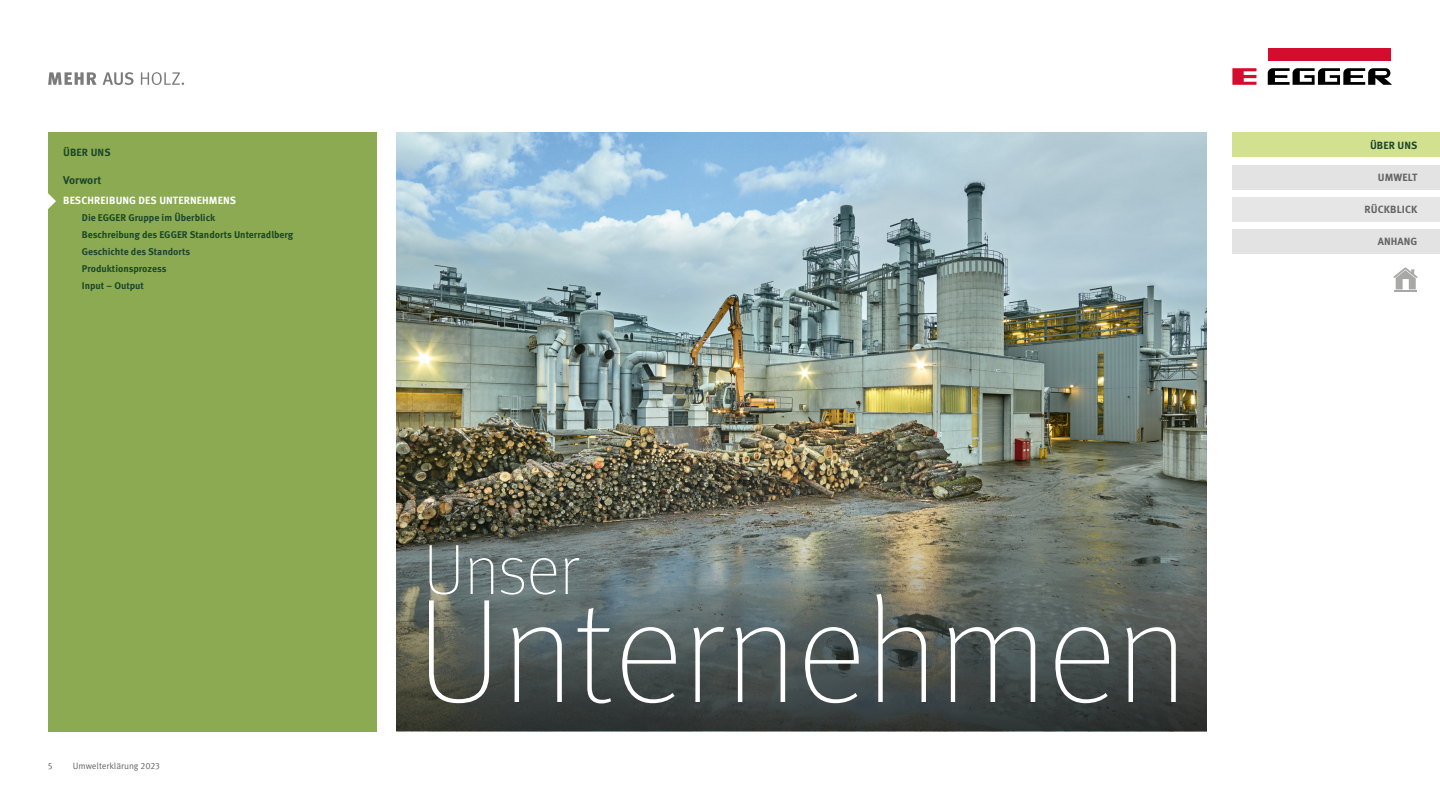
<style>
.page{position:relative;width:1440px;height:810px;background:#fff}
.page>*{position:absolute;margin:0;border:0;box-sizing:border-box;transform-origin:0 0}
.t1{font:100 148.05px "Meta Pro";color:#fff}
.t2{font:100 71.03px "Meta Pro";color:#fff}
.t3{font:700 11.25px "Meta Pro";color:#1b462c}
.t4{font:700 10.5px "Meta Pro";letter-spacing:.01em;color:#fff}
.t5{font:700 10.5px "Meta Pro";letter-spacing:.01em;color:#646363}
.t6{font:700 10.5px "Meta Pro";letter-spacing:.01em;color:#1b462c}
.t7{font:700 9.75px/17px "Meta Pro";color:#1b462c}
.t8{font:9px "Meta Pro";color:#646363}
</style>
<div class="page">
<svg style="left:48px;top:72px;width:49px;height:13px"></svg>
<svg style="left:103px;top:72px;width:31px;height:13px"></svg>
<svg style="left:141px;top:72px;width:43px;height:13px"></svg>
<div style="left:1268px;top:48px;width:122px;height:13px;background:#d40c2d"></div>
<svg style="left:1232px;top:68px;width:24px;height:17px"></svg>
<svg style="left:1268px;top:68px;width:124px;height:17px"></svg>
<div style="left:48px;top:133px;width:328px;height:599px;background:#8caa51"></div>
<svg style="left:48px;top:193px;width:8px;height:16px"></svg>
<div style="left:1232px;top:133px;width:208px;height:24px;background:#d2e190"></div>
<div style="left:1232px;top:165px;width:208px;height:24px;background:#e3e3e3"></div>
<div style="left:1232px;top:197px;width:208px;height:24px;background:#e6e6e6"></div>
<div style="left:1232px;top:229px;width:208px;height:25px;background:#e3e3e3"></div>
<svg style="left:1393px;top:267px;width:25px;height:24px"></svg>
<img style="left:396px;top:133px;width:810px;height:599px">
<svg style="left:396px;top:500px;width:810px;height:231px;background:#5a615c"></svg>
<p class="t6" style="left:63px;top:145px;width:49px">ÜBER UNS</p>
<p class="t3" style="left:63px;top:173px;width:40px">Vorwort</p>
<p class="t4" style="left:63px;top:194px;width:174px">BESCHREIBUNG DES UNTERNEHMENS</p>
<p class="t7" style="left:82px;top:210px;width:213px">Die EGGER Gruppe im Überblick<br>Beschreibung des EGGER Standorts Unterradlberg<br>Geschichte des Standorts<br>Produktionsprozess<br>Input – Output</p>
<p class="t8" style="left:48px;top:760px;width:6px">5</p>
<p class="t8" style="left:73px;top:760px;width:89px">Umwelterklärung 2023</p>
<h2 class="t2" style="left:423px;top:521px;width:158px">Unser</h2>
<h1 class="t1" style="left:416px;top:549px;width:773px">Unternehmen</h1>
<p class="t6" style="left:1370px;top:139px;width:49px">ÜBER UNS</p>
<p class="t5" style="left:1378px;top:171px;width:41px">UMWELT</p>
<p class="t5" style="left:1364px;top:203px;width:54px">RÜCKBLICK</p>
<p class="t5" style="left:1378px;top:235px;width:41px">ANHANG</p>
</div>
